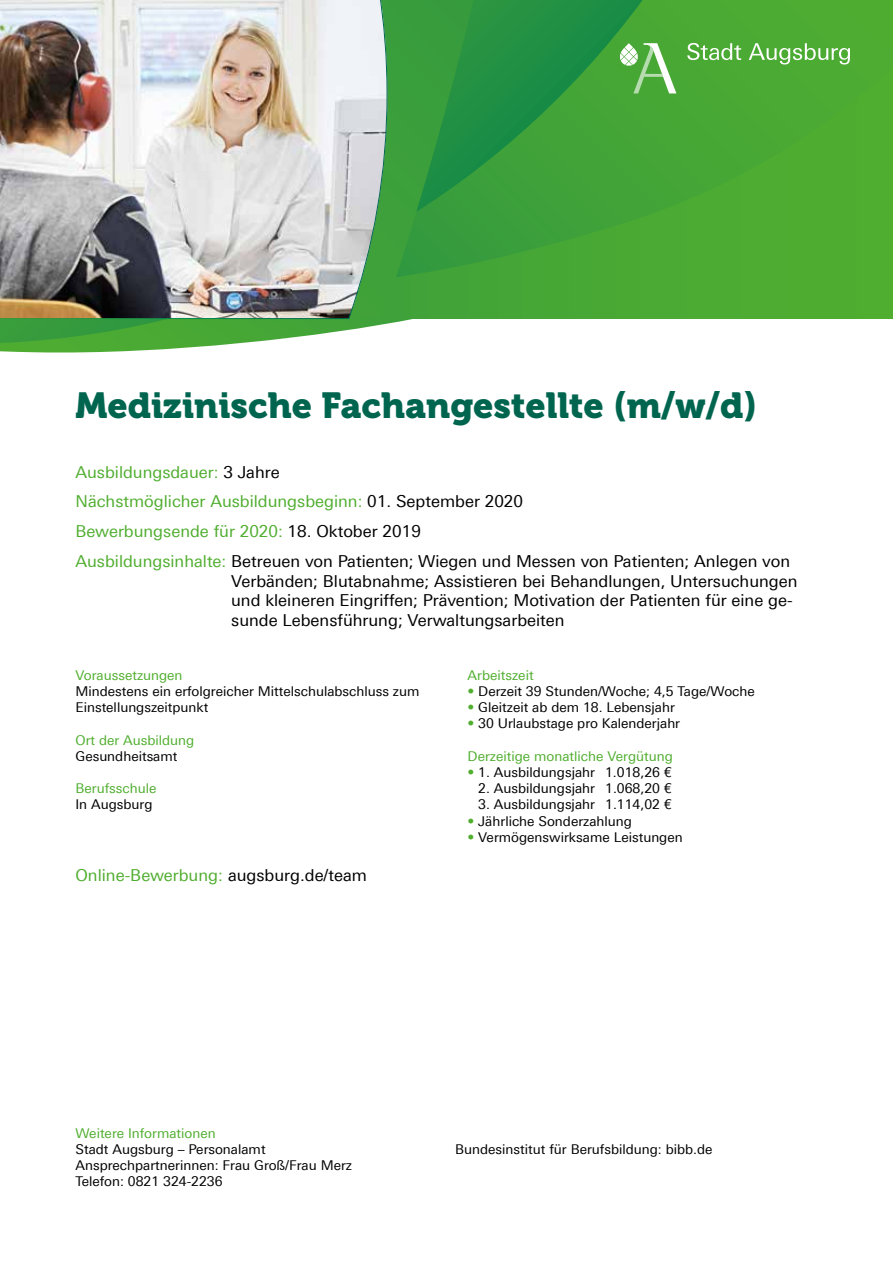
<style>
.page{position:relative;width:893px;height:1263px;background:#fff}
.page>*{position:absolute;margin:0;border:0;box-sizing:border-box;transform-origin:0 0}
.t1{font:36px "Museo 900";color:#00654f}
.t2{font:16.5px/29.7px "Univers For Augsburg";color:#000}
.t3{font:16.5px "Univers For Augsburg";color:#50ae2f}
.t4{font:13.5px/16.2px "Univers For Augsburg";color:#000}
.t5{font:13.5px "Univers For Augsburg";color:#50ae2f}
.s1{color:#50ae2f}
.s2{color:#000}
</style>
<div class="page">
<svg style="left:0;top:343px;width:240px;height:10px"></svg>
<div style="left:0;top:0;width:893px;height:319px;background:#4cab32"></div>
<svg style="left:0;top:0;width:643px;height:343px"></svg>
<svg style="left:388px;top:0;width:86px;height:319px"></svg>
<svg style="left:350px;top:0;width:38px;height:319px"></svg>
<img style="left:0;top:0;width:350px;height:319px">
<svg style="left:687px;top:43px;width:54px;height:17px"></svg>
<svg style="left:749px;top:43px;width:101px;height:21px"></svg>
<svg style="left:620px;top:43px;width:56px;height:50px"></svg>
<h1 class="t1" style="left:75px;top:385px;width:683px">Medizinische Fachangestellte (m/w/d)</h1>
<p class="t2" style="left:75px;top:457px;width:716px"><span class="s1">Ausbildungsdauer:</span> 3 Jahre<br><span class="s1">Nächstmöglicher Ausbildungsbeginn:</span> 01. September 2020<br><span class="s1">Bewerbungsende für 2020:</span> 18. Oktober 2019<br><span class="s1">Ausbildungsinhalte:</span> Betreuen von Patienten; Wiegen und Messen von Patienten; Anlegen von</p>
<p class="t2" style="left:231px;top:571px;width:568px;line-height:19.8px">Verbänden; Blutabnahme; Assistieren bei Behandlungen, Untersuchungen und kleineren Eingriffen; Prävention; Motivation der Patienten für eine ge&shy;sunde Lebensführung; Verwaltungsarbeiten</p>
<p class="t5" style="left:75px;top:667px;width:109px">Voraussetzungen</p>
<p class="t4" style="left:75px;top:683px;width:345px">Mindestens ein erfolgreicher Mittelschulabschluss zum<br>Einstellungszeitpunkt</p>
<p class="t5" style="left:75px;top:732px;width:120px">Ort der Ausbildung</p>
<p class="t4" style="left:75px;top:748px;width:104px">Gesundheitsamt</p>
<p class="t5" style="left:75px;top:781px;width:82px">Berufsschule</p>
<p class="t4" style="left:75px;top:796px;width:79px">In Augsburg</p>
<p class="t3" style="left:75px;top:866px;width:293px">Online-Bewerbung: <span class="s2">augsburg.de/team</span></p>
<p class="t5" style="left:468px;top:667px;width:67px">Arbeitszeit</p>
<p class="t4" style="left:468px;top:683px;width:289px"><span class="s1">•</span> Derzeit 39 Stunden/Woche; 4,5 Tage/Woche</p>
<p class="t4" style="left:468px;top:699px;width:209px"><span class="s1">•</span> Gleitzeit ab dem 18. Lebensjahr</p>
<p class="t4" style="left:468px;top:715px;width:214px"><span class="s1">•</span> 30 Urlaubstage pro Kalenderjahr</p>
<p class="t5" style="left:468px;top:748px;width:207px">Derzeitige monatliche Vergütung</p>
<p class="t4" style="left:468px;top:764px;width:206px"><span class="s1">•</span> 1. Ausbildungsjahr 1.018,26 €</p>
<p class="t4" style="left:478px;top:780px;width:195px">2. Ausbildungsjahr 1.068,20 €</p>
<p class="t4" style="left:478px;top:796px;width:195px">3. Ausbildungsjahr 1.114,02 €</p>
<p class="t4" style="left:468px;top:813px;width:166px"><span class="s1">•</span> Jährliche Sonderzahlung</p>
<p class="t4" style="left:468px;top:829px;width:217px"><span class="s1">•</span> Vermögenswirksame Leistungen</p>
<p class="t5" style="left:75px;top:1125px;width:142px">Weitere Informationen</p>
<p class="t4" style="left:75px;top:1141px;width:278px">Stadt Augsburg – Personalamt<br>Ansprechpartnerinnen: Frau Groß/Frau Merz<br>Telefon: 0821 324-2236</p>
<p class="t4" style="left:455px;top:1141px;width:259px">Bundesinstitut für Berufsbildung: bibb.de</p>
</div>
